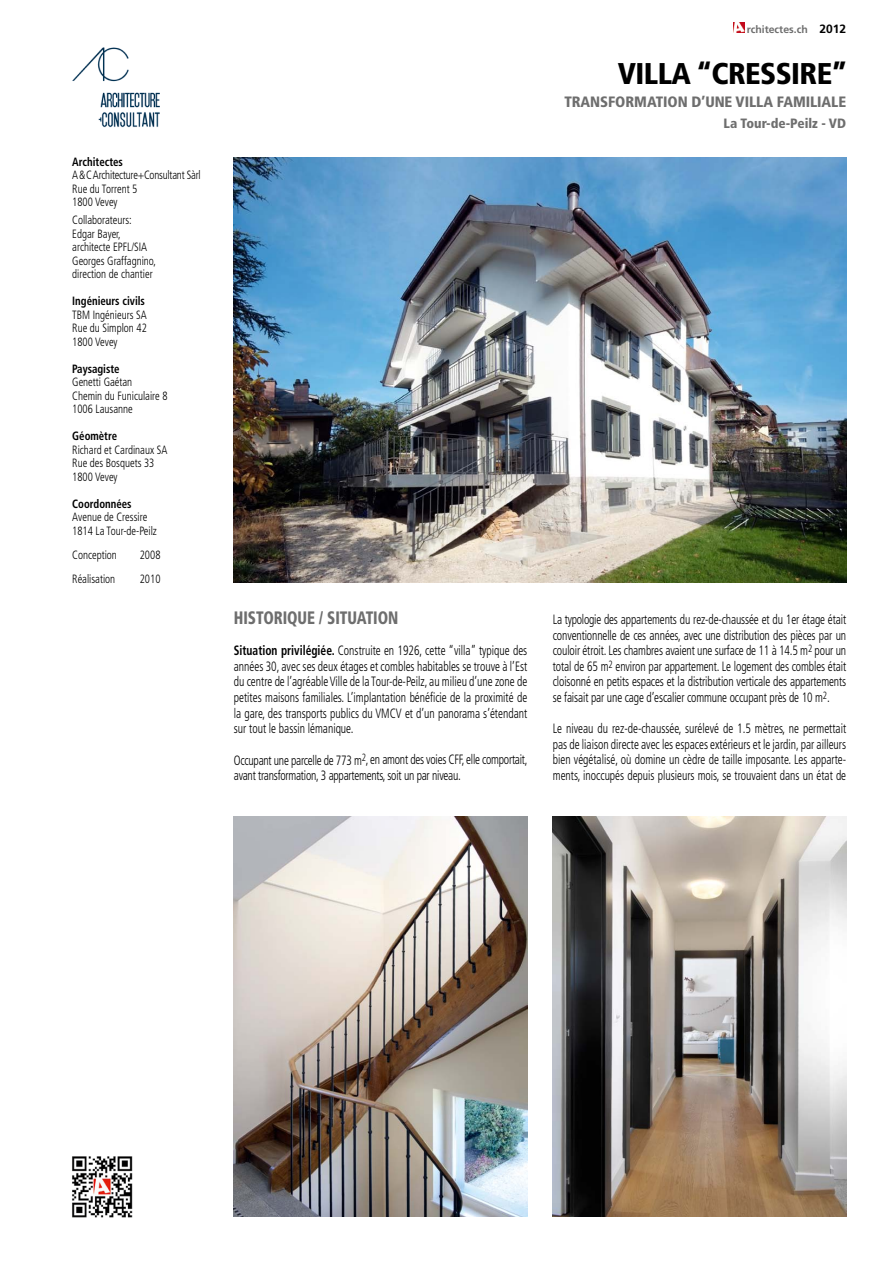
<style>
.page{position:relative;width:893px;height:1263px;background:#fff}
.page>*{position:absolute;margin:0;border:0;box-sizing:border-box;transform-origin:0 0}
.t1{font:900 condensed 30px "Frutiger";letter-spacing:-.02em;color:#000}
.t2{font:900 condensed 18px "Frutiger";letter-spacing:-.005em;color:#6e6e6e;scale:.85 1}
.t3{font:900 condensed 15px "Frutiger";letter-spacing:-.005em;color:#6e6e6e}
.t4{font:300 condensed 13.5px/15.6px "Frutiger";letter-spacing:-.01em;color:#000;text-align:justify;scale:.85 1}
.t5{font:900 condensed 13.5px "Frutiger";color:#6e6e6e}
.t6{font:300 condensed 12px/13.5px "Frutiger";color:#000;scale:.9 1}
.t7{font:700 condensed 12px "Frutiger";color:#000;scale:.9 1}
.t8{font:300 condensed 12px/13.5px "Frutiger";letter-spacing:-.02em;color:#000;scale:.9 1}
.t9{font:700 10.5px "Frutiger";color:#6e6e6e}
.s1{font-size:12px;color:#000}
.s2{font-weight:700}
</style>
<div class="page">
<img style="left:72px;top:47px;width:88px;height:81px">
<img style="left:234px;top:157px;width:612px;height:426px">
<img style="left:234px;top:816px;width:293px;height:400px">
<svg style="left:734px;top:23px;width:11px;height:10px"></svg>
<img style="left:72px;top:1156px;width:61px;height:62px">
<img style="left:553px;top:816px;width:293px;height:400px">
<p class="t7" style="left:72px;top:154px;width:58px">Architectes</p>
<p class="t8" style="left:72px;top:168px;width:144px">A &amp; C Architecture+Consultant Sàrl<br>Rue du Torrent 5<br>1800 Vevey</p>
<p class="t6" style="left:72px;top:213px;width:95px">Collaborateurs:<br>Edgar Bayer, architecte EPFL/SIA<br>Georges Graffagnino, direction de chantier</p>
<p class="t7" style="left:72px;top:294px;width:82px">Ingénieurs civils</p>
<p class="t6" style="left:72px;top:308px;width:84px;text-align:justify">TBM Ingénieurs SA Rue du Simplon 42<br>1800 Vevey</p>
<p class="t7" style="left:72px;top:361px;width:54px">Paysagiste</p>
<p class="t6" style="left:72px;top:375px;width:107px">Genetti Gaétan<br>Chemin du Funiculaire 8<br>1006 Lausanne</p>
<p class="t7" style="left:72px;top:429px;width:51px">Géomètre</p>
<p class="t6" style="left:72px;top:443px;width:107px">Richard et Cardinaux SA<br>Rue des Bosquets 33<br>1800 Vevey</p>
<p class="t7" style="left:72px;top:496px;width:67px">Coordonnées</p>
<p class="t6" style="left:72px;top:510px;width:96px">Avenue de Cressire<br>1814 La Tour-de-Peilz</p>
<p class="t6" style="left:72px;top:548px;width:51px">Conception</p>
<p class="t6" style="left:140px;top:548px;width:25px">2008</p>
<p class="t6" style="left:72px;top:572px;width:49px">Réalisation</p>
<p class="t6" style="left:140px;top:572px;width:25px">2010</p>
<p class="t9" style="left:747px;top:23px;width:101px">rchitectes.ch <span class="s1">2012</span></p>
<h1 class="t1" style="left:618px;top:56px;width:231px">VILLA “CRESSIRE”</h1>
<p class="t3" style="left:564px;top:92px;width:283px">TRANSFORMATION D’UNE VILLA FAMILIALE</p>
<p class="t5" style="left:724px;top:115px;width:124px">La Tour-de-Peilz - VD</p>
<h2 class="t2" style="left:234px;top:607px;width:195px">HISTORIQUE / SITUATION</h2>
<p class="t4" style="left:234px;top:643px;width:347px"><span class="s2">Situation privilégiée.</span> Construite en 1926, cette “villa” typique des années 30, avec ses deux étages et combles habitables se trouve à l’Est du centre de l’agréable Ville de la Tour-de-Peilz, au milieu d’une zone de petites maisons familiales. L’implantation bénéficie de la proximité de la gare, des transports publics du VMCV et d’un panorama s’étendant sur tout le bassin lémanique.</p>
<p class="t4" style="left:234px;top:752px;width:347px">Occupant une parcelle de 773 m<sup>2</sup>, en amont des voies CFF, elle comportait, avant transformation, 3 appartements, soit un par niveau.</p>
<p class="t4" style="left:553px;top:612px;width:347px">La typologie des appartements du rez-de-chaussée et du 1er étage était conventionnelle de ces années, avec une distribution des pièces par un couloir étroit. Les chambres avaient une surface de 11 à 14.5 m<sup>2</sup> pour un total de 65 m<sup>2</sup> environ par appartement. Le logement des combles était cloisonné en petits espaces et la distribution verticale des appartements se faisait par une cage d’escalier commune occupant près de 10 m<sup>2</sup>.</p>
<p class="t4" style="left:553px;top:721px;width:347px">Le niveau du rez-de-chaussée, surélevé de 1.5 mètres, ne permettait pas de liaison directe avec les espaces extérieurs et le jardin, par ailleurs bien végétalisé, où domine un cèdre de taille imposante. Les apparte&shy;ments, inoccupés depuis plusieurs mois, se trouvaient dans un état de</p>
</div>
